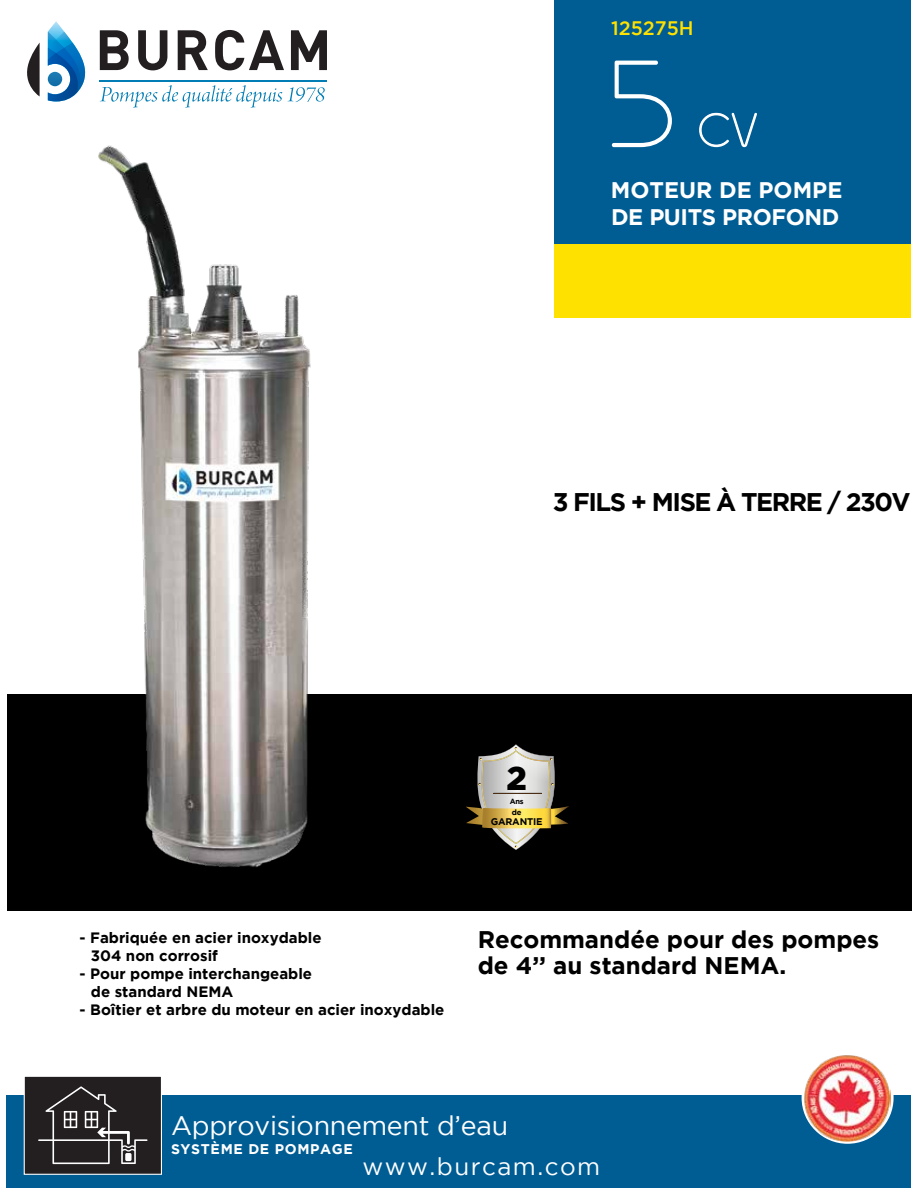
<style>
.page{position:relative;width:918px;height:1188px;background:#fff}
.page>*{position:absolute;margin:0;border:0;box-sizing:border-box;transform-origin:0 0}
.t1{font:100 124.5px "Geoma";color:#fff}
.t2{font:900 32.7px "Gotham";color:#000}
.t3{font:26.85px "Gotham";letter-spacing:-.01em;color:#fff}
.t4{font:700 25.5px "Gotham";letter-spacing:-.06em;color:#000}
.t5{font:24.3px "Gotham";letter-spacing:.06em;color:#fff}
.t6{font:700 24px/26px "Gotham";color:#000}
.t7{font:700 22.5px/27.2px "Gotham";letter-spacing:-.02em;color:#fff}
.t8{font:500 19.5px "Gotham";color:#ffe100}
.t9{font:700 15px/18px "Gotham";color:#000}
.t10{font:700 14.1px "Gotham";letter-spacing:.045em;color:#fff}
.t11{font:700 9.6px "Gotham";letter-spacing:-.025em;color:#010101}
.t12{font:700 7.65px "Gotham";color:#010101}
.t13{font:700 7.5px "Gotham";color:#010101}
</style>
<div class="page">
<div style="left:7px;top:694px;width:904px;height:217px;background:#000"></div>
<div style="left:7px;top:1096px;width:904px;height:92px;background:#005d94"></div>
<svg style="left:802px;top:1095px;width:92px;height:49px"></svg>
<img style="left:804px;top:1055px;width:87px;height:86px">
<div style="left:24px;top:1076px;width:138px;height:99px;background:#231f20;border:1px solid #fff"></div>
<svg style="left:38px;top:1086px;width:110px;height:78px"></svg>
<svg style="left:466px;top:744px;width:103px;height:106px"></svg>
<hr style="left:494px;top:793px;width:48px;height:1px;background:#4c2e15">
<svg style="left:27px;top:43px;width:13px;height:53px"></svg>
<svg style="left:48px;top:21px;width:38px;height:81px"></svg>
<svg style="left:100px;top:30px;width:29px;height:40px"></svg>
<svg style="left:138px;top:30px;width:29px;height:40px"></svg>
<svg style="left:178px;top:30px;width:30px;height:40px"></svg>
<svg style="left:215px;top:30px;width:69px;height:40px"></svg>
<svg style="left:291px;top:30px;width:36px;height:40px"></svg>
<hr style="left:100px;top:80px;width:227px;height:1px;background:#007db4">
<svg style="left:100px;top:85px;width:182px;height:23px"></svg>
<svg style="left:288px;top:87px;width:37px;height:15px"></svg>
<div style="left:555px;top:0;width:356px;height:286px;background:#005d94"></div>
<div style="left:555px;top:244px;width:356px;height:73px;background:#ffe100"></div>
<img style="left:98px;top:145px;width:213px;height:722px">
<svg style="left:611px;top:60px;width:61px;height:88px"></svg>
<svg style="left:699px;top:112px;width:58px;height:36px"></svg>
<h3 class="t8" style="left:611px;top:17px;width:84px">125275H</h3>
<h1 class="t1" style="left:608px;top:38px;width:70px">5</h1>
<h3 class="t7" style="left:611px;top:176px;width:233px">MOTEUR DE POMPE<br>DE PUITS PROFOND</h3>
<h3 class="t4" style="left:553px;top:487px;width:359px">3 FILS + MISE À TERRE / 230V</h3>
<h2 class="t2" style="left:506px;top:759px;width:22px">2</h2>
<p class="t13" style="left:510px;top:797px;width:16px">Ans</p>
<p class="t12" style="left:512px;top:808px;width:11px">de</p>
<p class="t11" style="left:491px;top:816px;width:53px">GARANTIE</p>
<p class="t9" style="left:91px;top:929px;width:232px;text-indent:-11px">- Fabriquée en acier inoxydable<br>304 non corrosif</p>
<p class="t9" style="left:91px;top:965px;width:223px;text-indent:-11px">- Pour pompe interchangeable de standard NEMA</p>
<p class="t9" style="left:80px;top:1001px;width:366px">- Boîtier et arbre du moteur en acier inoxydable</p>
<h3 class="t6" style="left:478px;top:925px;width:403px">Recommandée pour des pompes de 4’’ au standard NEMA.</h3>
<h3 class="t3" style="left:171px;top:1111px;width:339px">Approvisionnement d’eau</h3>
<p class="t10" style="left:171px;top:1141px;width:183px">SYSTÈME DE POMPAGE</p>
<h3 class="t5" style="left:363px;top:1153px;width:239px">www.burcam.com</h3>
</div>
